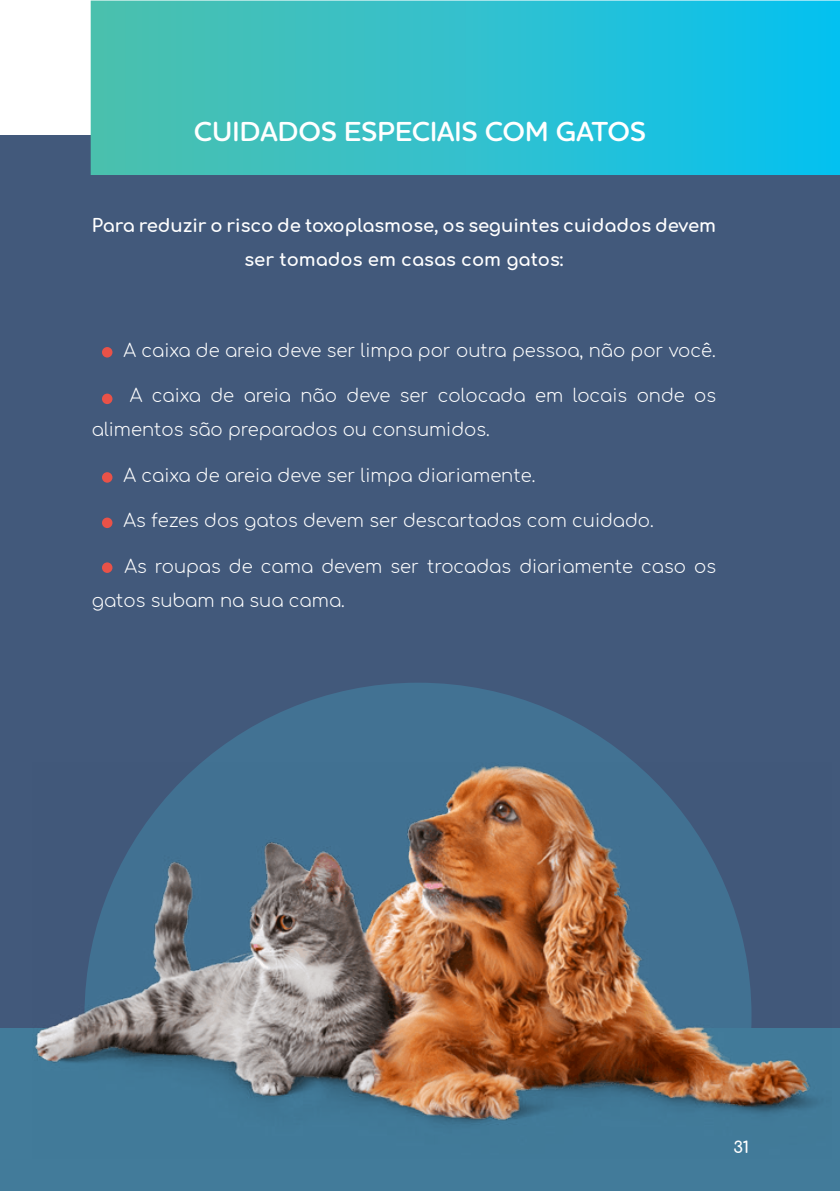
<style>
.page{position:relative;width:840px;height:1191px;background:#fff}
.page>*{position:absolute;margin:0;border:0;box-sizing:border-box;transform-origin:0 0}
.t1{font:600 28px "Houschka Rounded";color:#fff}
.t2{font:300 18px/34px "Comfortaa";color:#fff}
.t3{font:700 18px/34px "Comfortaa";color:#fff;text-align:center}
.t4{font:700 16px "Comfortaa";color:#fff}
</style>
<div class="page">
<div style="left:0;top:135px;width:839px;height:894px;background:#42597b"></div>
<img style="left:91px;top:1px;width:748px;height:174px">
<div style="left:102px;top:347px;width:10px;height:10px;background:#e95248;border-radius:50%"></div>
<div style="left:102px;top:393px;width:10px;height:11px;background:#e95248;border-radius:50%"></div>
<div style="left:102px;top:472px;width:10px;height:11px;background:#e95248;border-radius:50%"></div>
<div style="left:102px;top:517px;width:10px;height:11px;background:#e95248;border-radius:50%"></div>
<div style="left:102px;top:562px;width:10px;height:11px;background:#e95248;border-radius:50%"></div>
<svg style="left:203px;top:683px;width:430px;height:79px;fill:#427293"></svg>
<div style="left:0;top:1028px;width:839px;height:163px;background:#427b9a"></div>
<img style="left:35px;top:762px;width:783px;height:363px">
<h1 class="t1" style="left:194px;top:113px;width:453px">CUIDADOS ESPECIAIS COM GATOS</h1>
<p class="t3" style="left:92px;top:210px;width:625px">Para reduzir o risco de toxoplasmose, os seguintes cuidados devem ser tomados em casas com gatos:</p>
<p class="t2" style="left:123px;top:335px;width:593px">A caixa de areia deve ser limpa por outra pessoa, não por você.</p>
<p class="t2" style="left:92px;top:380px;width:625px;text-indent:38px">A caixa de areia não deve ser colocada em locais onde os alimentos são preparados ou consumidos.</p>
<p class="t2" style="left:123px;top:459px;width:413px">A caixa de areia deve ser limpa diariamente.</p>
<p class="t2" style="left:123px;top:505px;width:531px">As fezes dos gatos devem ser descartadas com cuidado.</p>
<p class="t2" style="left:92px;top:550px;width:625px;text-indent:33px">As roupas de cama devem ser trocadas diariamente caso os gatos subam na sua cama.</p>
<p class="t4" style="left:733px;top:1139px;width:17px">31</p>
</div>
